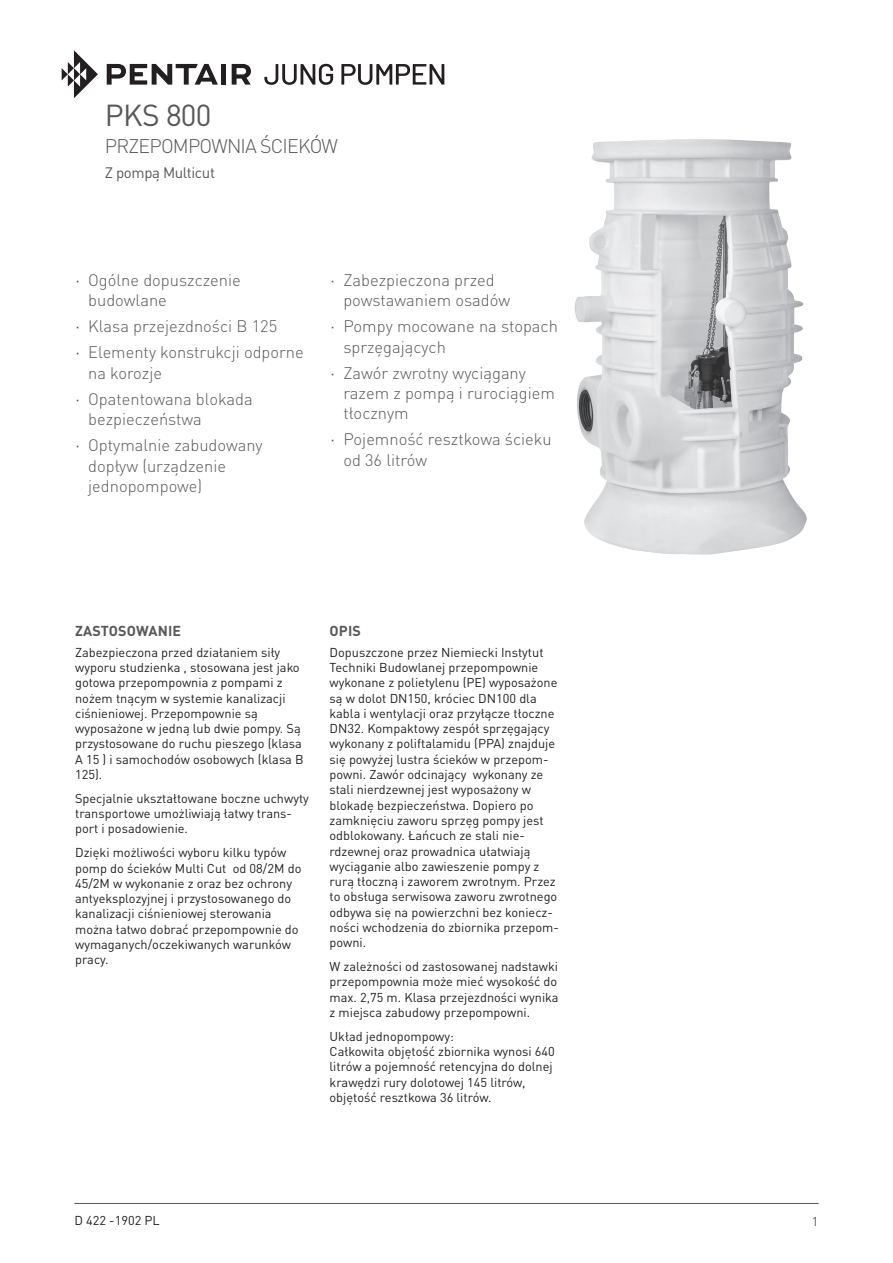
<style>
.page{position:relative;width:893px;height:1263px;background:#fff}
.page>*{position:absolute;margin:0;border:0;box-sizing:border-box;transform-origin:0 0}
.t1{font:30px "DIN Pro";letter-spacing:-.02em;color:#57585a}
.t2{font:300 19.5px "DIN Pro";letter-spacing:-.04em;color:#57585a}
.t3{font:300 16.5px/20.2px "DIN Pro";color:#57585a}
.t4{font:15px "DIN Pro";letter-spacing:-.025em;color:#57585a}
.t5{font:700 14.25px "DIN Pro";letter-spacing:.01em;color:#57585a}
.t6{font:12.75px/15.3px "DIN Pro";color:#231f20}
.t7{font:12.75px "DIN Pro";color:#57585a}
.s1{font-weight:400}
</style>
<div class="page">
<hr style="left:74px;top:1203px;width:745px;height:1px;background:#57585a">
<img style="left:574px;top:139px;width:233px;height:416px">
<svg style="left:264px;top:64px;width:69px;height:21px"></svg>
<svg style="left:341px;top:64px;width:103px;height:21px"></svg>
<svg style="left:62px;top:50px;width:36px;height:48px"></svg>
<svg style="left:107px;top:64px;width:111px;height:21px"></svg>
<div style="left:221px;top:64px;width:5px;height:21px;background:#231f20"></div>
<svg style="left:232px;top:64px;width:19px;height:21px"></svg>
<h1 class="t1" style="left:105px;top:91px;width:108px">PKS 800</h1>
<h2 class="t2" style="left:105px;top:131px;width:234px">PRZEPOMPOWNIA ŚCIEKÓW</h2>
<p class="t4" style="left:105px;top:161px;width:112px">Z pompą Multicut</p>
<p class="t3" style="left:88px;top:268px;width:154px;text-indent:-13px"><span class="s1">·</span> Ogólne dopuszczenie budowlane</p>
<p class="t3" style="left:75px;top:312px;width:230px;line-height:26.2px"><span class="s1">·</span> Klasa przejezdności B 125<br><span class="s1">·</span> Elementy konstrukcji odporne</p>
<p class="t3" style="left:75px;top:358px;width:179px;line-height:26.2px;text-indent:13px">na korozje<br><span class="s1">·</span> Opatentowana blokada</p>
<p class="t3" style="left:75px;top:405px;width:189px;line-height:26.2px;text-indent:13px">bezpieczeństwa<br><span class="s1">·</span> Optymalnie zabudowany</p>
<p class="t3" style="left:88px;top:454px;width:139px">dopływ (urządzenie jednopompowe)</p>
<p class="t3" style="left:343px;top:268px;width:168px;text-indent:-13px"><span class="s1">·</span> Zabezpieczona przed powstawaniem osadów</p>
<p class="t3" style="left:343px;top:315px;width:216px;text-indent:-13px"><span class="s1">·</span> Pompy mocowane na stopach sprzęgających</p>
<p class="t3" style="left:343px;top:361px;width:213px;text-indent:-13px"><span class="s1">·</span> Zawór zwrotny wyciągany razem z pompą i rurociągiem tłocznym</p>
<p class="t3" style="left:343px;top:428px;width:210px;text-indent:-13px"><span class="s1">·</span> Pojemność resztkowa ścieku od 36 litrów</p>
<p class="t5" style="left:75px;top:619px;width:107px">ZASTOSOWANIE</p>
<p class="t6" style="left:75px;top:643px;width:230px">Zabezpieczona przed działaniem siły wyporu studzienka , stosowana jest jako gotowa przepompownia z pompami z nożem tnącym w systemie kanalizacji ciśnieniowej. Przepompownie są wyposażone w jedną lub dwie pompy. Są przystosowane do ruchu pieszego (klasa A 15 ) i samochodów osobowych (klasa B 125).</p>
<p class="t6" style="left:75px;top:789px;width:235px">Specjalnie ukształtowane boczne uchwyty transportowe umożliwiają łatwy trans&shy;port i posadowienie.</p>
<p class="t6" style="left:75px;top:844px;width:228px">Dzięki możliwości wyboru kilku typów pomp do ścieków Multi Cut od 08/2M do 45/2M w wykonanie z oraz bez ochrony antyeksplozyjnej i przystosowanego do kanalizacji ciśnieniowej sterowania można łatwo dobrać przepompownie do wymaganych/oczekiwanych warunków pracy.</p>
<p class="t5" style="left:330px;top:619px;width:33px">OPIS</p>
<p class="t6" style="left:330px;top:643px;width:231px">Dopuszczone przez Niemiecki Instytut Techniki Budowlanej przepompownie wykonane z polietylenu (PE) wyposażone są w dolot DN150, króciec DN100 dla kabla i wentylacji oraz przyłącze tłoczne DN32. Kompaktowy zespół sprzęgający wykonany z poliftalamidu (PPA) znajduje się powyżej lustra ścieków w przepom&shy;powni. Zawór odcinający wykonany ze stali nierdzewnej jest wyposażony w blokadę bezpieczeństwa. Dopiero po zamknięciu zaworu sprzęg pompy jest odblokowany. Łańcuch ze stali nie&shy;rdzewnej oraz prowadnica ułatwiają wyciąganie albo zawieszenie pompy z rurą tłoczną i zaworem zwrotnym. Przez to obsługa serwisowa zaworu zwrotnego odbywa się na powierzchni bez koniecz&shy;ności wchodzenia do zbiornika przepom&shy;powni.</p>
<p class="t6" style="left:330px;top:958px;width:231px;text-align:justify">W zależności od zastosowanej nadstawki przepompownia może mieć wysokość do max. 2,75 m. Klasa przejezdności wynika z miejsca zabudowy przepompowni.</p>
<p class="t6" style="left:330px;top:1027px;width:227px">Układ jednopompowy:<br>Całkowita objętość zbiornika wynosi 640 litrów a pojemność retencyjna do dolnej krawędzi rury dolotowej 145 litrów, objętość resztkowa 36 litrów.</p>
<p class="t6" style="left:74px;top:1211px;width:87px">D 422 -1902 PL</p>
<p class="t7" style="left:812px;top:1211px;width:8px">1</p>
</div>
